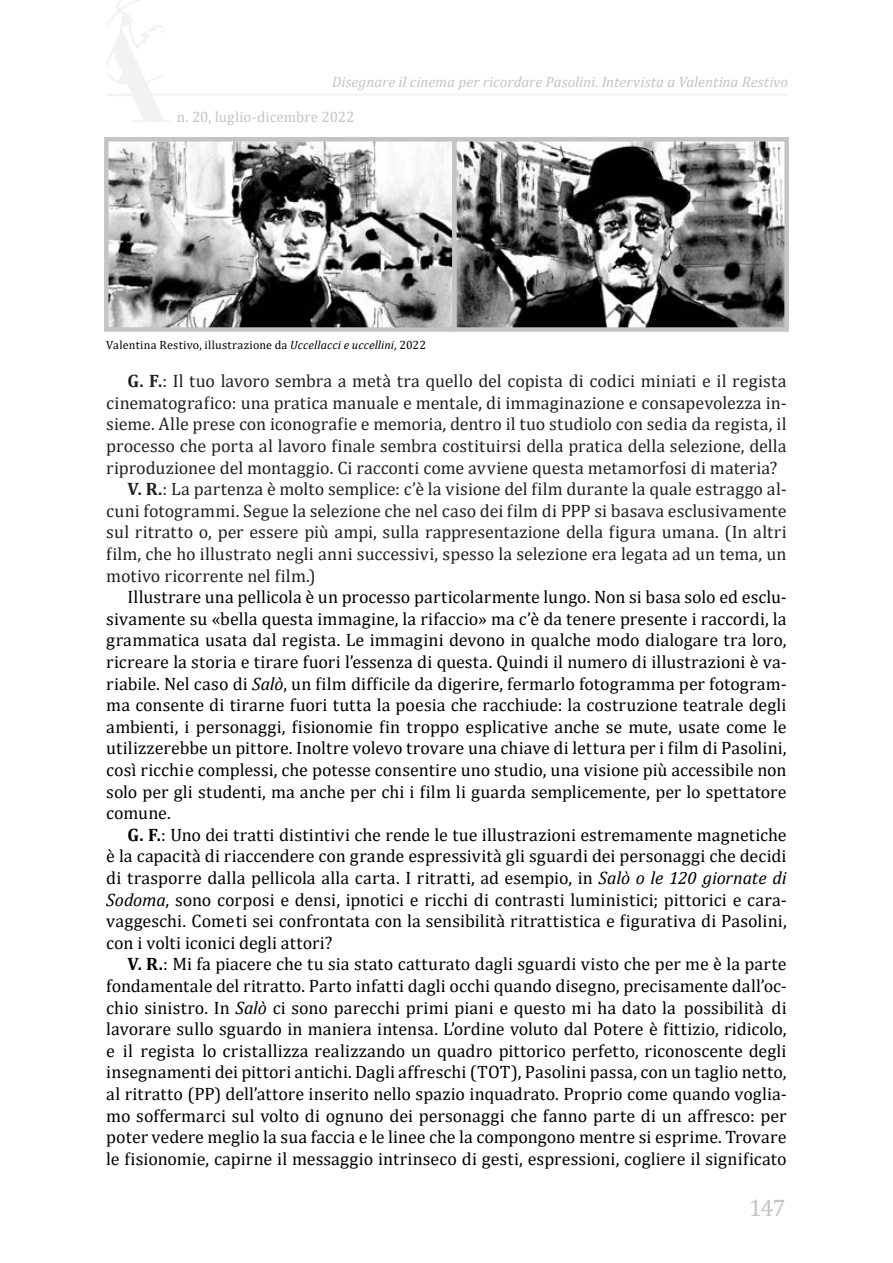
<style>
.page{position:relative;width:893px;height:1263px;background:#fff}
.page>*{position:absolute;margin:0;border:0;box-sizing:border-box;transform-origin:0 0}
.t1{font:24px "Cambria";color:#c4c4c4}
.t2{font:18px/21.6px "Cambria";letter-spacing:.005em;color:#000;text-align:justify}
.t3{font:18px "Cambria";letter-spacing:.005em;color:#202122}
.t4{font:italic 15px "Cambria";color:#c4c4c4}
.t5{font:15px "Cambria";color:#c4c4c4}
.t6{font:12px "Cambria";letter-spacing:.02em;color:#000}
.s1{font-style:italic}
.s2{font-weight:700}
</style>
<div class="page">
<svg style="left:107px;top:0;width:64px;height:122px"></svg>
<hr style="left:131px;top:93px;width:657px;height:3px;background:#f2f3f3">
<img style="left:109px;top:142px;width:675px;height:185px">
<div style="left:104px;top:137px;width:353px;height:195px;border:4px solid #c4c4c4"></div>
<div style="left:452px;top:137px;width:337px;height:195px;border:4px solid #c4c4c4"></div>
<p class="t4" style="left:332px;top:71px;width:458px">Disegnare il cinema per ricordare Pasolini. Intervista a Valentina Restivo</p>
<p class="t5" style="left:177px;top:108px;width:179px">n. 20, luglio-dicembre 2022</p>
<p class="t6" style="left:106px;top:337px;width:321px">Valentina Restivo, illustrazione da <span class="s1">Uccellacci e uccellini</span>, 2022</p>
<p class="t3" style="left:128px;top:370px;width:661px"><span class="s2">G. F.</span>: Il tuo lavoro sembra a metà tra quello del copista di codici miniati e il regista</p>
<p class="t3" style="left:106px;top:392px;width:682px">cinematografico: una pratica manuale e mentale, di immaginazione e consapevolezza in-</p>
<p class="t3" style="left:106px;top:414px;width:682px">sieme. Alle prese con iconografie e memoria, dentro il tuo studiolo con sedia da regista, il</p>
<p class="t3" style="left:106px;top:435px;width:682px">processo che porta al lavoro finale sembra costituirsi della pratica della selezione, della</p>
<p class="t3" style="left:106px;top:457px;width:673px">riproduzione e del montaggio. Ci racconti come avviene questa metamorfosi di materia?</p>
<p class="t3" style="left:128px;top:478px;width:661px"><span class="s2">V. R.</span>: La partenza è molto semplice: c’è la visione del film durante la quale estraggo al-</p>
<p class="t3" style="left:106px;top:500px;width:682px">cuni fotogrammi. Segue la selezione che nel caso dei film di PPP si basava esclusivamente</p>
<p class="t3" style="left:106px;top:522px;width:682px">sul ritratto o, per essere più ampi, sulla rappresentazione della figura umana. (In altri</p>
<p class="t3" style="left:106px;top:543px;width:682px">film, che ho illustrato negli anni successivi, spesso la selezione era legata ad un tema, un</p>
<p class="t3" style="left:106px;top:565px;width:211px">motivo ricorrente nel film.)</p>
<p class="t2" style="left:106px;top:586px;width:682px;text-indent:21px">Illustrare una pellicola è un processo particolarmente lungo. Non si basa solo ed esclu&shy;sivamente su «bella questa immagine, la rifaccio» ma c’è da tenere presente i raccordi, la grammatica usata dal regista. Le immagini devono in qualche modo dialogare tra loro, ricreare la storia e tirare fuori l’essenza di questa. Quindi il numero di illustrazioni è va&shy;riabile. Nel caso di <span class="s1">Salò</span>, un film difficile da digerire, fermarlo fotogramma per fotogram&shy;ma consente di tirarne fuori tutta la poesia che racchiude: la costruzione teatrale degli ambienti, i personaggi, fisionomie fin troppo esplicative anche se mute, usate come le utilizzerebbe un pittore. Inoltre volevo trovare una chiave di lettura per i film di Pasolini, così ricchi e complessi, che potesse consentire uno studio, una visione più accessibile non solo per gli studenti, ma anche per chi i film li guarda semplicemente, per lo spettatore comune.</p>
<p class="t2" style="left:106px;top:824px;width:682px;text-indent:21px"><span class="s2">G. F.</span>: Uno dei tratti distintivi che rende le tue illustrazioni estremamente magnetiche è la capacità di riaccendere con grande espressività gli sguardi dei personaggi che decidi di trasporre dalla pellicola alla carta. I ritratti, ad esempio, in <span class="s1">Salò o le 120 giornate di Sodoma</span>, sono corposi e densi, ipnotici e ricchi di contrasti luministici; pittorici e cara&shy;vaggeschi. Come ti sei confrontata con la sensibilità ritrattistica e figurativa di Pasolini, con i volti iconici degli attori?</p>
<p class="t2" style="left:106px;top:953px;width:682px;text-indent:21px"><span class="s2">V. R.</span>: Mi fa piacere che tu sia stato catturato dagli sguardi visto che per me è la parte fondamentale del ritratto. Parto infatti dagli occhi quando disegno, precisamente dall’oc&shy;chio sinistro. In <span class="s1">Salò</span> ci sono parecchi primi piani e questo mi ha dato la possibilità di lavorare sullo sguardo in maniera intensa. L’ordine voluto dal Potere è fittizio, ridicolo, e il regista lo cristallizza realizzando un quadro pittorico perfetto, riconoscente degli insegnamenti dei pittori antichi. Dagli affreschi (TOT), Pasolini passa, con un taglio netto, al ritratto (PP) dell’attore inserito nello spazio inquadrato. Proprio come quando voglia&shy;mo soffermarci sul volto di ognuno dei personaggi che fanno parte di un affresco: per poter vedere meglio la sua faccia e le linee che la compongono mentre si esprime. Trovare le fisionomie, capirne il messaggio intrinseco di gesti, espressioni, cogliere il significato</p>
<h1 class="t1" style="left:749px;top:1193px;width:38px">147</h1>
</div>
